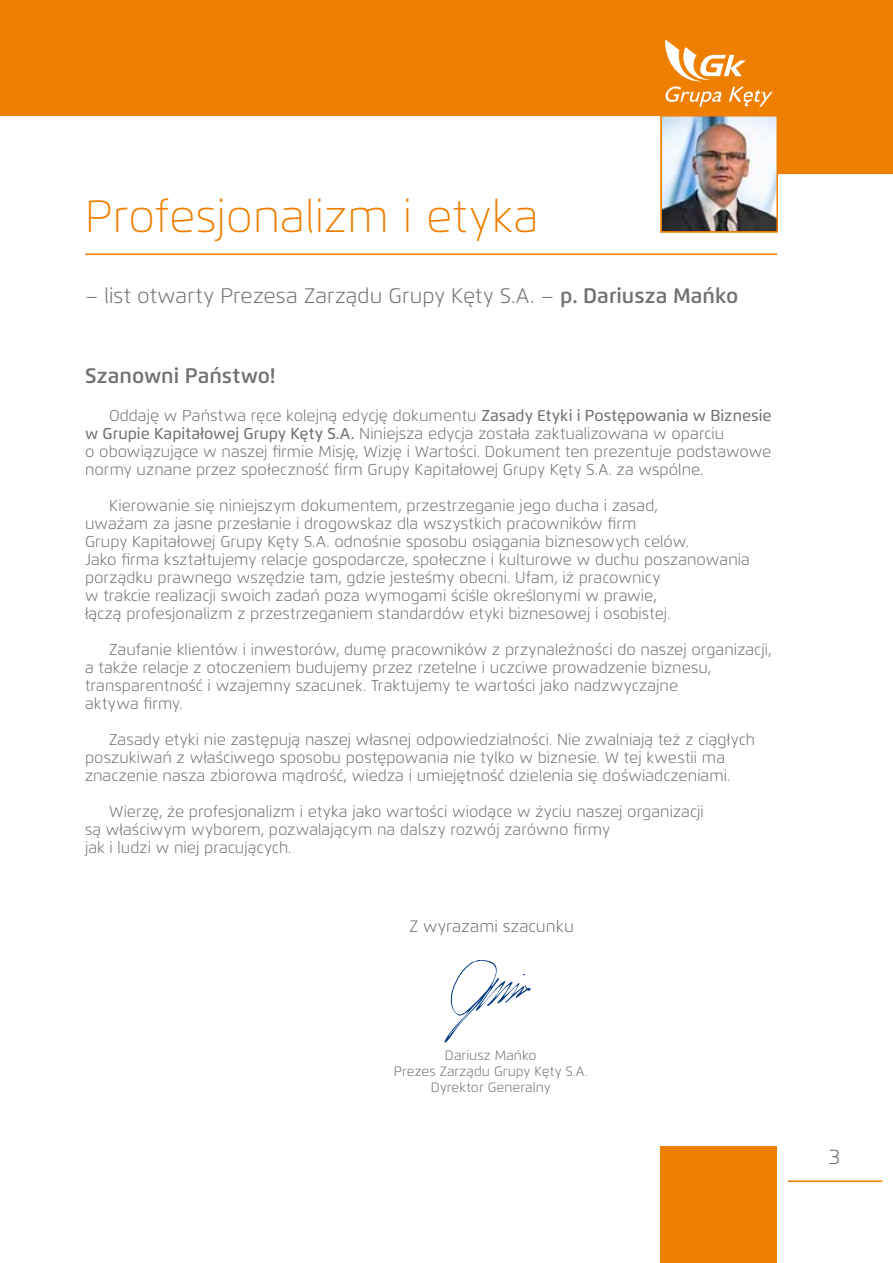
<style>
.page{position:relative;width:893px;height:1263px;background:#fff}
.page>*{position:absolute;margin:0;border:0;box-sizing:border-box;transform-origin:0 0}
.t1{font:100 45px "Flexo";letter-spacing:.005em;color:#ee7f00}
.t2{font:300 21px "Flexo";letter-spacing:.005em;color:#707172}
.t3{font:600 21px "Flexo";color:#707172}
.t4{font:300 16.5px "Flexo";letter-spacing:.005em;color:#707172}
.t5{font:300 15.75px/18px "Flexo";color:#707172}
.t6{font:300 13.5px/16.2px "Flexo";color:#707172;text-align:center}
.s1{font-weight:600}
.s2{font-weight:500}
</style>
<div class="page">
<hr style="left:788px;top:1180px;width:94px;height:2px;background:#ee7f00">
<svg style="left:0;top:0;width:893px;height:174px;fill:#ee7f00"></svg>
<div style="left:661px;top:1147px;width:116px;height:116px;background:#ee7f00"></div>
<svg style="left:665px;top:39px;width:108px;height:68px"></svg>
<img style="left:663px;top:118px;width:112px;height:112px">
<div style="left:660px;top:115px;width:118px;height:118px;border:2px solid #ee7f00"></div>
<svg style="left:444px;top:960px;width:87px;height:82px"></svg>
<hr style="left:85px;top:254px;width:692px;height:1px;background:#ee7f00">
<h1 class="t1" style="left:85px;top:189px;width:455px">Profesjonalizm i etyka</h1>
<h2 class="t2" style="left:85px;top:283px;width:655px">– list otwarty Prezesa Zarządu Grupy Kęty S.A. – <span class="s1">p. Dariusza Mańko</span></h2>
<h2 class="t3" style="left:85px;top:363px;width:192px">Szanowni Państwo!</h2>
<p class="t5" style="left:85px;top:406px;width:688px;text-indent:24px">Oddaję w Państwa ręce kolejną edycję dokumentu <span class="s2">Zasady Etyki i Postępowania w Biznesie w Grupie Kapitałowej Grupy Kęty S.A.</span> Niniejsza edycja została zaktualizowana w oparciu<br>o obowiązujące w naszej firmie Misję, Wizję i Wartości. Dokument ten prezentuje podstawowe normy uznane przez społeczność firm Grupy Kapitałowej Grupy Kęty S.A. za wspólne.</p>
<p class="t5" style="left:85px;top:496px;width:666px;text-indent:24px">Kierowanie się niniejszym dokumentem, przestrzeganie jego ducha i zasad,<br>uważam za jasne przesłanie i drogowskaz dla wszystkich pracowników firm<br>Grupy Kapitałowej Grupy Kęty S.A. odnośnie sposobu osiągania biznesowych celów.<br>Jako firma kształtujemy relacje gospodarcze, społeczne i kulturowe w duchu poszanowania porządku prawnego wszędzie tam, gdzie jesteśmy obecni. Ufam, iż pracownicy<br>w trakcie realizacji swoich zadań poza wymogami ściśle określonymi w prawie,<br>łączą profesjonalizm z przestrzeganiem standardów etyki biznesowej i osobistej.</p>
<p class="t5" style="left:85px;top:640px;width:688px;text-indent:24px">Zaufanie klientów i inwestorów, dumę pracowników z przynależności do naszej organizacji, a także relacje z otoczeniem budujemy przez rzetelne i uczciwe prowadzenie biznesu, transparentność i wzajemny szacunek. Traktujemy te wartości jako nadzwyczajne<br>aktywa firmy.</p>
<p class="t5" style="left:85px;top:730px;width:671px;text-indent:24px">Zasady etyki nie zastępują naszej własnej odpowiedzialności. Nie zwalniają też z ciągłych poszukiwań z właściwego sposobu postępowania nie tylko w biznesie. W tej kwestii ma znaczenie nasza zbiorowa mądrość, wiedza i umiejętność dzielenia się doświadczeniami.</p>
<p class="t5" style="left:85px;top:802px;width:620px;text-indent:24px">Wierzę, że profesjonalizm i etyka jako wartości wiodące w życiu naszej organizacji są właściwym wyborem, pozwalającym na dalszy rozwój zarówno firmy<br>jak i ludzi w niej pracujących.</p>
<p class="t4" style="left:409px;top:916px;width:166px">Z wyrazami szacunku</p>
<p class="t6" style="left:394px;top:1047px;width:196px">Dariusz Mańko<br>Prezes Zarządu Grupy Kęty S.A.<br>Dyrektor Generalny</p>
<h2 class="t2" style="left:829px;top:1143px;width:13px">3</h2>
</div>
